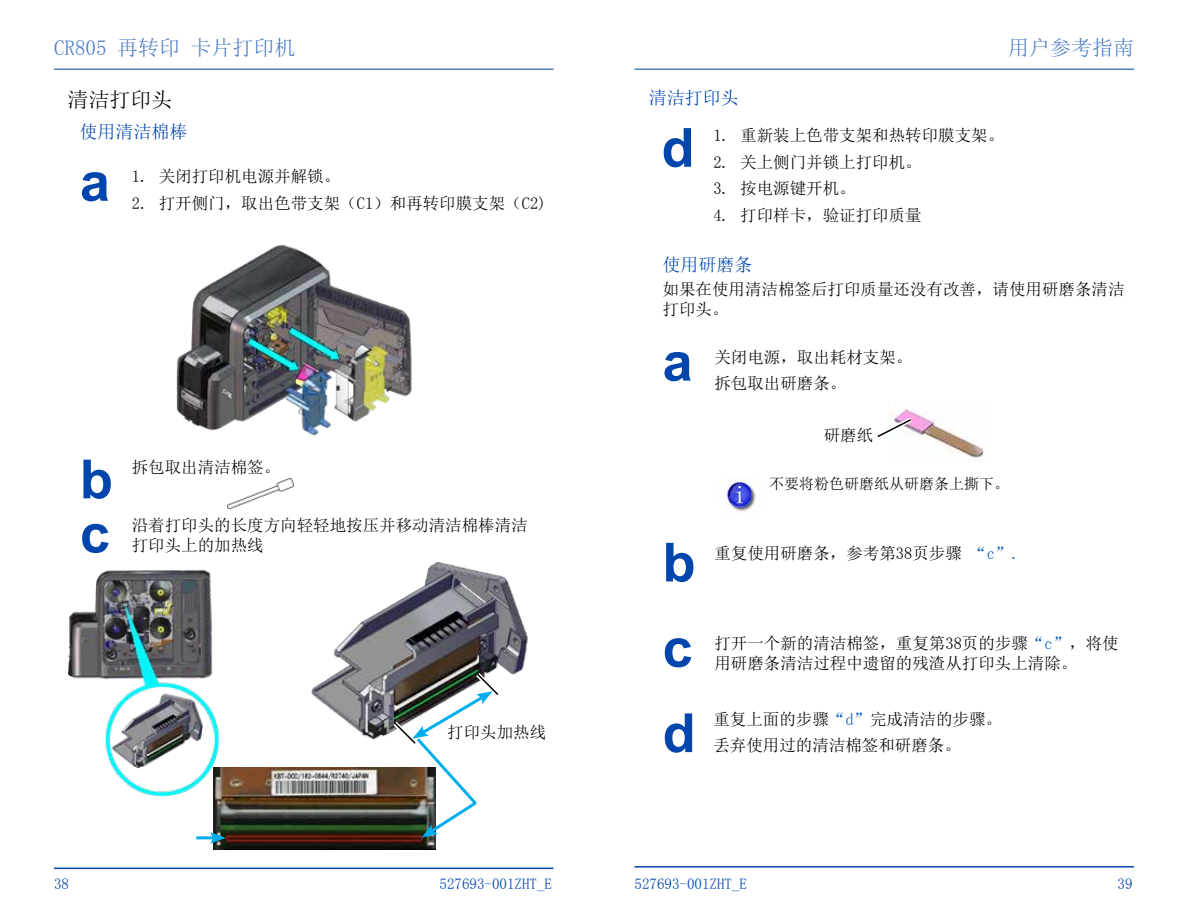
<style>
.page{position:relative;width:1188px;height:918px;background:#fff}
.page>*{position:absolute;margin:0;border:0;box-sizing:border-box;transform-origin:0 0}
.t1{font:700 54px/85.3px "Arial";color:#0046ad}
.t2{font:21px "Sim Sun";color:#4d7dc6}
.t3{font:21px "Sim Sun";color:#000}
.t4{font:18px "Sim Sun";color:#0046ad}
.t5{font:16.5px/19.8px "Sim Sun";color:#000}
.t6{font:15px "Sim Sun";color:#0046ad}
.t7{font:15px "Sim Sun";color:#000}
.s1{color:#005bbb}
</style>
<div class="page">
<hr style="left:54px;top:868px;width:500px;height:1px;background:#0046ad">
<hr style="left:634px;top:866px;width:500px;height:2px;background:#0046ad">
<img style="left:176px;top:244px;width:236px;height:192px">
<img style="left:228px;top:479px;width:65px;height:29px">
<img style="left:67px;top:569px;width:153px;height:227px">
<img style="left:214px;top:767px;width:222px;height:83px">
<img style="left:311px;top:561px;width:217px;height:179px">
<img style="left:389px;top:668px;width:113px;height:170px">
<hr style="left:196px;top:836px;width:19px;height:3px;background:#00aeef">
<svg style="left:210px;top:832px;width:16px;height:12px"></svg>
<img style="left:889px;top:402px;width:95px;height:58px">
<svg style="left:877px;top:414px;width:40px;height:27px"></svg>
<hr style="left:54px;top:68px;width:500px;height:2px;background:#4d7dc6">
<hr style="left:634px;top:68px;width:500px;height:2px;background:#4d7dc6">
<img style="left:720px;top:478px;width:37px;height:34px">
<p class="t2" style="left:54px;top:37px;width:243px">CR805 再转印 卡片打印机</p>
<p class="t2" style="left:1008px;top:37px;width:127px">用户参考指南</p>
<p class="t3" style="left:68px;top:89px;width:106px">清洁打印头</p>
<p class="t4" style="left:80px;top:123px;width:109px">使用清洁棉棒</p>
<h1 class="t1" style="left:80px;top:141px;width:32px">a</h1>
<p class="t5" style="left:132px;top:167px;width:210px">1. 关闭打印机电源并解锁。</p>
<p class="t5" style="left:132px;top:193px;width:416px">2. 打开侧门，取出色带支架（C1）和再转印膜支架（C2)</p>
<h1 class="t1" style="left:80px;top:454px;width:34px;line-height:54.2px">b c</h1>
<p class="t5" style="left:132px;top:457px;width:150px">拆包取出清洁棉签。</p>
<p class="t5" style="left:132px;top:515px;width:397px">沿着打印头的长度方向轻轻地按压并移动清洁棉棒清洁打印头上的加热线</p>
<p class="t5" style="left:447px;top:722px;width:100px">打印头加热线</p>
<p class="t6" style="left:54px;top:876px;width:16px">38</p>
<p class="t6" style="left:440px;top:876px;width:114px">527693-001ZHT_E</p>
<p class="t4" style="left:649px;top:89px;width:91px">清洁打印头</p>
<p class="t5" style="left:713px;top:126px;width:292px">1. 重新装上色带支架和热转印膜支架。</p>
<p class="t5" style="left:713px;top:152px;width:210px">2. 关上侧门并锁上打印机。</p>
<p class="t5" style="left:713px;top:179px;width:144px">3. 按电源键开机。</p>
<p class="t5" style="left:713px;top:205px;width:210px">4. 打印样卡，验证打印质量</p>
<p class="t4" style="left:663px;top:256px;width:91px">使用研磨条</p>
<h1 class="t1" style="left:662px;top:107px;width:34px">d</h1>
<p class="t5" style="left:663px;top:279px;width:463px">如果在使用清洁棉签后打印质量还没有改善，请使用研磨条清洁打印头。</p>
<h1 class="t1" style="left:663px;top:321px;width:32px">a</h1>
<p class="t5" style="left:714px;top:344px;width:200px;line-height:26.5px">关闭电源，取出耗材支架。拆包取出研磨条。</p>
<p class="t5" style="left:824px;top:425px;width:51px">研磨纸</p>
<p class="t7" style="left:769px;top:476px;width:241px">不要将粉色研磨纸从研磨条上撕下。</p>
<h1 class="t1" style="left:663px;top:521px;width:34px;text-align:justify">b c d</h1>
<p class="t5" style="left:714px;top:543px;width:307px">重复使用研磨条，参考第38页步骤 <span class="s1">“c”.</span></p>
<p class="t5" style="left:714px;top:633px;width:406px">打开一个新的清洁棉签，重复第38页的步骤<span class="s1">“c”</span>，将使用研磨条清洁过程中遗留的残渣从打印头上清除。</p>
<p class="t5" style="left:713px;top:705px;width:290px;line-height:26.5px">重复上面的步骤<span class="s1">“d”</span>完成清洁的步骤。丢弃使用过的清洁棉签和研磨条。</p>
<p class="t6" style="left:634px;top:876px;width:114px">527693-001ZHT_E</p>
<p class="t6" style="left:1118px;top:876px;width:16px">39</p>
</div>
